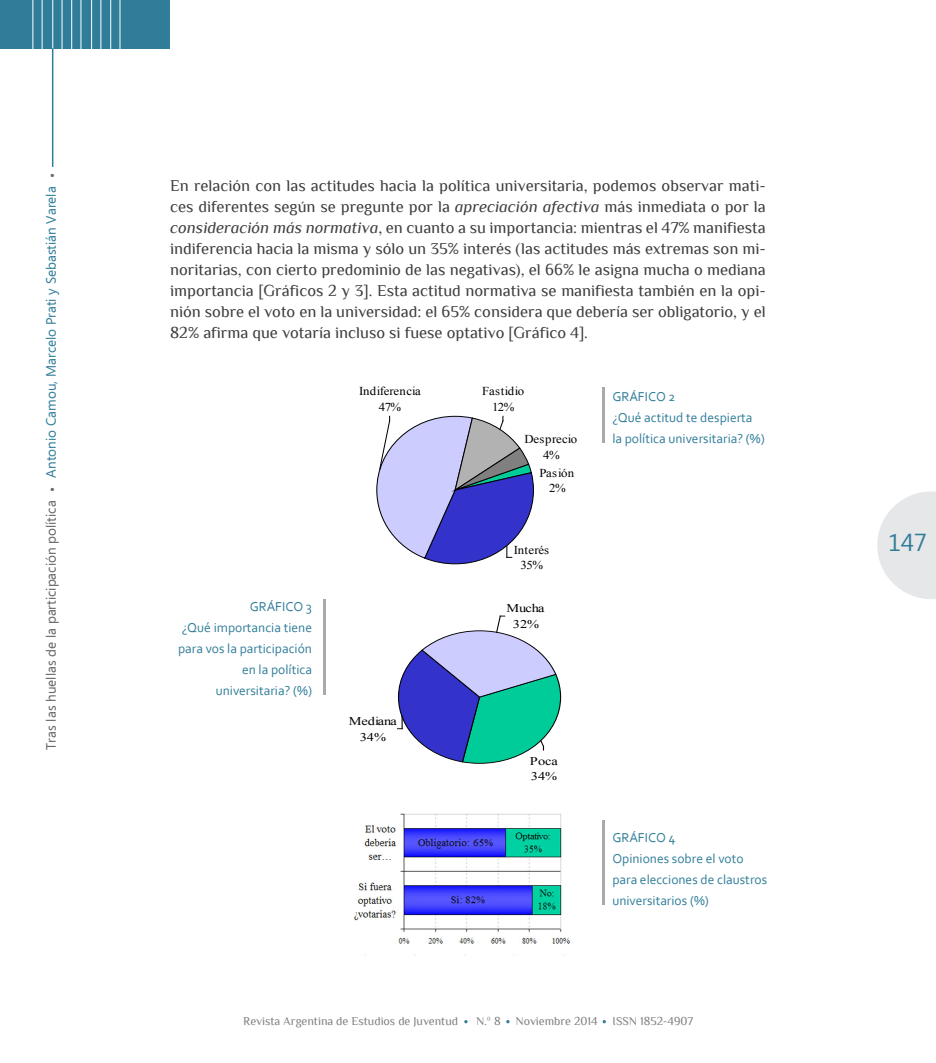
<style>
.page{position:relative;width:936px;height:1063px;background:#fff}
.page>*{position:absolute;margin:0;border:0;box-sizing:border-box;transform-origin:0 0}
.t1{font:24px "Ebrima";color:#307d99}
.tx_principal{font:16.5px/21px "Philosopher";color:#3e3e3f;text-align:justify}
.epigrafe{font:13.5px/21px "Corbel";color:#307d99}
.t2{font:13.5px "Ebrima";color:#307d99}
.t3{font:13.5px "Ebrima";color:#666}
.t4{font:13.5px "Philosopher";color:#666}
.t5{font:12px "Philosopher";color:#808080}
.t6{font:12px/15.8px "Times New Roman";letter-spacing:.015em;color:#000;text-align:center;scale:1.06 1}
.t7{font:12px/15.8px "Times New Roman";letter-spacing:-.005em;color:#000;text-align:center;scale:1.06 1}
.t8{font:11.85px/15.5px "Times New Roman";letter-spacing:-.005em;color:#000;text-align:center;scale:1.22 1}
.s1{font-style:italic}
</style>
<div class="page">
<div style="left:0;top:0;width:170px;height:48px;background:#307d99"></div>
<hr style="left:33px;top:0;width:1px;height:63px;background:#fff">
<hr style="left:110px;top:0;width:1px;height:50px;background:#fff">
<hr style="left:71px;top:0;width:1px;height:63px;background:#fff">
<hr style="left:52px;top:0;width:1px;height:63px;background:#fff">
<hr style="left:91px;top:0;width:1px;height:63px;background:#fff">
<hr style="left:42px;top:0;width:1px;height:63px;background:#fff">
<hr style="left:52px;top:48px;width:1px;height:119px;background:#307d99">
<hr style="left:120px;top:0;width:1px;height:50px;background:#fff">
<hr style="left:81px;top:0;width:1px;height:63px;background:#fff">
<hr style="left:62px;top:0;width:1px;height:63px;background:#fff">
<hr style="left:101px;top:0;width:1px;height:63px;background:#fff">
<svg style="left:877px;top:491px;width:58px;height:108px"></svg>
<svg style="left:376px;top:415px;width:158px;height:150px"></svg>
<hr style="left:602px;top:387px;width:2px;height:56px;background:#a8a9ad">
<hr style="left:323px;top:600px;width:2px;height:95px;background:#a8a9ad">
<hr style="left:602px;top:821px;width:2px;height:84px;background:#a8a9ad">
<svg style="left:397px;top:615px;width:164px;height:149px"></svg>
<img style="left:354px;top:813px;width:216px;height:143px">
<p class="t4" style="left:50px;top:168px;width:6px">•</p>
<p class="t2" style="left:41px;top:478px;width:293px;rotate:-90deg">Antonio Camou, Marcelo Prati y Sebastián Varela</p>
<p class="t3" style="left:41px;top:750px;width:251px;rotate:-90deg">Tras las huellas de la participación política</p>
<p class="t4" style="left:50px;top:483px;width:6px">•</p>
<p class="tx_principal" style="left:170px;top:175px;width:597px">En relación con las actitudes hacia la política universitaria, podemos observar mati&shy;ces diferentes según se pregunte por la <span class="s1">apreciación afectiva</span> más inmediata o por la <span class="s1">consideración más normativa</span>, en cuanto a su importancia: mientras el 47% manifiesta indiferencia hacia la misma y sólo un 35% interés (las actitudes más extremas son mi&shy;noritarias, con cierto predominio de las negativas), el 66% le asigna mucha o mediana importancia [Gráficos 2 y 3]. Esta actitud normativa se manifiesta también en la opi&shy;nión sobre el voto en la universidad: el 65% considera que debería ser obligatorio, y el 82% afirma que votaría incluso si fuese optativo [Gráfico 4].</p>
<p class="t7" style="left:359px;top:383px;width:60px">Indiferencia<br>47%</p>
<p class="epigrafe" style="left:250px;top:596px;width:64px">GRÁFICO 3</p>
<p class="epigrafe" style="left:182px;top:617px;width:132px">¿Qué importancia tiene</p>
<p class="epigrafe" style="left:178px;top:638px;width:135px">para vos la participación</p>
<p class="epigrafe" style="left:242px;top:659px;width:71px">en la política</p>
<p class="epigrafe" style="left:216px;top:680px;width:98px">universitaria? (%)</p>
<p class="t8" style="left:349px;top:713px;width:41px">Mediana<br>34%</p>
<p class="t6" style="left:482px;top:383px;width:41px">Fastidio<br>12%</p>
<p class="t6" style="left:524px;top:431px;width:51px">Desprecio<br>4%</p>
<p class="t6" style="left:539px;top:465px;width:34px">Pasión<br>2%</p>
<p class="t6" style="left:513px;top:542px;width:35px">Interés<br>35%</p>
<p class="t8" style="left:506px;top:601px;width:33px">Mucha<br>32%</p>
<p class="epigrafe" style="left:612px;top:386px;width:65px">GRÁFICO 2</p>
<p class="epigrafe" style="left:612px;top:407px;width:142px">¿Qué actitud te despierta</p>
<p class="epigrafe" style="left:612px;top:428px;width:154px">la política universitaria? (%)</p>
<p class="t8" style="left:530px;top:753px;width:24px;text-align:left">Poca<br>34%</p>
<p class="epigrafe" style="left:612px;top:827px;width:65px">GRÁFICO 4</p>
<p class="epigrafe" style="left:612px;top:848px;width:133px">Opiniones sobre el voto</p>
<p class="epigrafe" style="left:612px;top:869px;width:156px">para elecciones de claustros universitarios (%)</p>
<p class="t5" style="left:243px;top:1015px;width:216px">Revista Argentina de Estudios de Juventud</p>
<p class="t5" style="left:476px;top:1015px;width:26px">N.º 8</p>
<p class="t5" style="left:515px;top:1015px;width:83px">Noviembre 2014</p>
<p class="t5" style="left:612px;top:1015px;width:82px">ISSN 1852-4907</p>
<p class="t1" style="left:888px;top:525px;width:40px">147</p>
</div>
